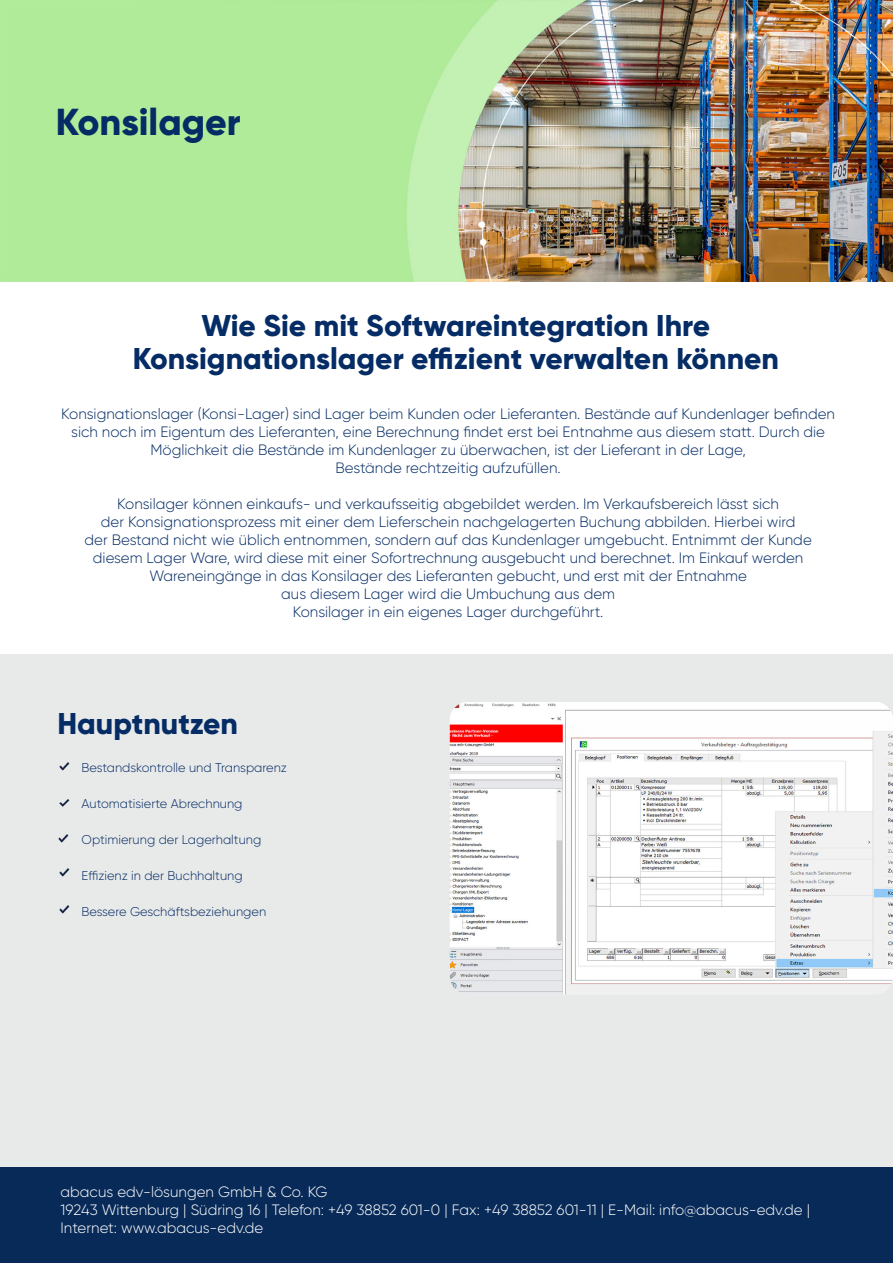
<style>
.page{position:relative;width:893px;height:1263px;background:#fff}
.page>*{position:absolute;margin:0;border:0;box-sizing:border-box;transform-origin:0 0}
.t1{font:800 37.5px "Gilroy";color:#052c65}
.t2{font:800 30px/33px "Gilroy";color:#052c65;text-align:center}
.t3{font:300 15px/18px "Gilroy";color:#052c65;text-align:center}
.t4{font:300 15px/18px "Gilroy";color:#fff}
.t5{font:300 12.75px "Gilroy";color:#052c65}
</style>
<div class="page">
<div style="left:0;top:654px;width:893px;height:513px;background:#e8e9e9"></div>
<img style="left:450px;top:702px;width:443px;height:292px">
<svg style="left:59px;top:762px;width:11px;height:9px"></svg>
<div style="left:0;top:1167px;width:893px;height:96px;background:#082a58"></div>
<img style="left:0;top:0;width:893px;height:281px">
<svg style="left:58px;top:834px;width:11px;height:9px"></svg>
<svg style="left:59px;top:799px;width:11px;height:8px"></svg>
<svg style="left:59px;top:905px;width:11px;height:9px"></svg>
<svg style="left:59px;top:868px;width:11px;height:9px"></svg>
<h1 class="t1" style="left:56px;top:98px;width:186px">Konsilager</h1>
<h2 class="t2" style="left:133px;top:308px;width:648px">Wie Sie mit Softwareintegration Ihre<br>Konsignationslager effizient verwalten können</h2>
<p class="t3" style="left:61px;top:405px;width:775px">Konsignationslager (Konsi-Lager) sind Lager beim Kunden oder Lieferanten. Bestände auf Kundenlager befinden sich noch im Eigentum des Lieferanten, eine Berechnung findet erst bei Entnahme aus diesem statt. Durch die Möglichkeit die Bestände im Kundenlager zu überwachen, ist der Lieferant in der Lage,<br>Bestände rechtzeitig aufzufüllen.</p>
<p class="t3" style="left:84px;top:495px;width:729px">Konsilager können einkaufs- und verkaufsseitig abgebildet werden. Im Verkaufsbereich lässt sich<br>der Konsignationsprozess mit einer dem Lieferschein nachgelagerten Buchung abbilden. Hierbei wird<br>der Bestand nicht wie üblich entnommen, sondern auf das Kundenlager umgebucht. Entnimmt der Kunde diesem Lager Ware, wird diese mit einer Sofortrechnung ausgebucht und berechnet. Im Einkauf werden Wareneingänge in das Konsilager des Lieferanten gebucht, und erst mit der Entnahme<br>aus diesem Lager wird die Umbuchung aus dem<br>Konsilager in ein eigenes Lager durchgeführt.</p>
<h2 class="t2" style="left:57px;top:707px;width:182px">Hauptnutzen</h2>
<p class="t5" style="left:82px;top:760px;width:207px">Bestandskontrolle und Transparenz</p>
<p class="t5" style="left:82px;top:796px;width:162px">Automatisierte Abrechnung</p>
<p class="t5" style="left:82px;top:832px;width:181px">Optimierung der Lagerhaltung</p>
<p class="t5" style="left:82px;top:868px;width:162px">Effizienz in der Buchhaltung</p>
<p class="t5" style="left:82px;top:904px;width:186px">Bessere Geschäftsbeziehungen</p>
<p class="t4" style="left:61px;top:1183px;width:751px">abacus edv-lösungen GmbH &amp; Co. KG<br>19243 Wittenburg | Südring 16 | Telefon: +49 38852 601-0 | Fax: +49 38852 601-11 | E-Mail: info@abacus-edv.de |<br>Internet: www.abacus-edv.de</p>
</div>
